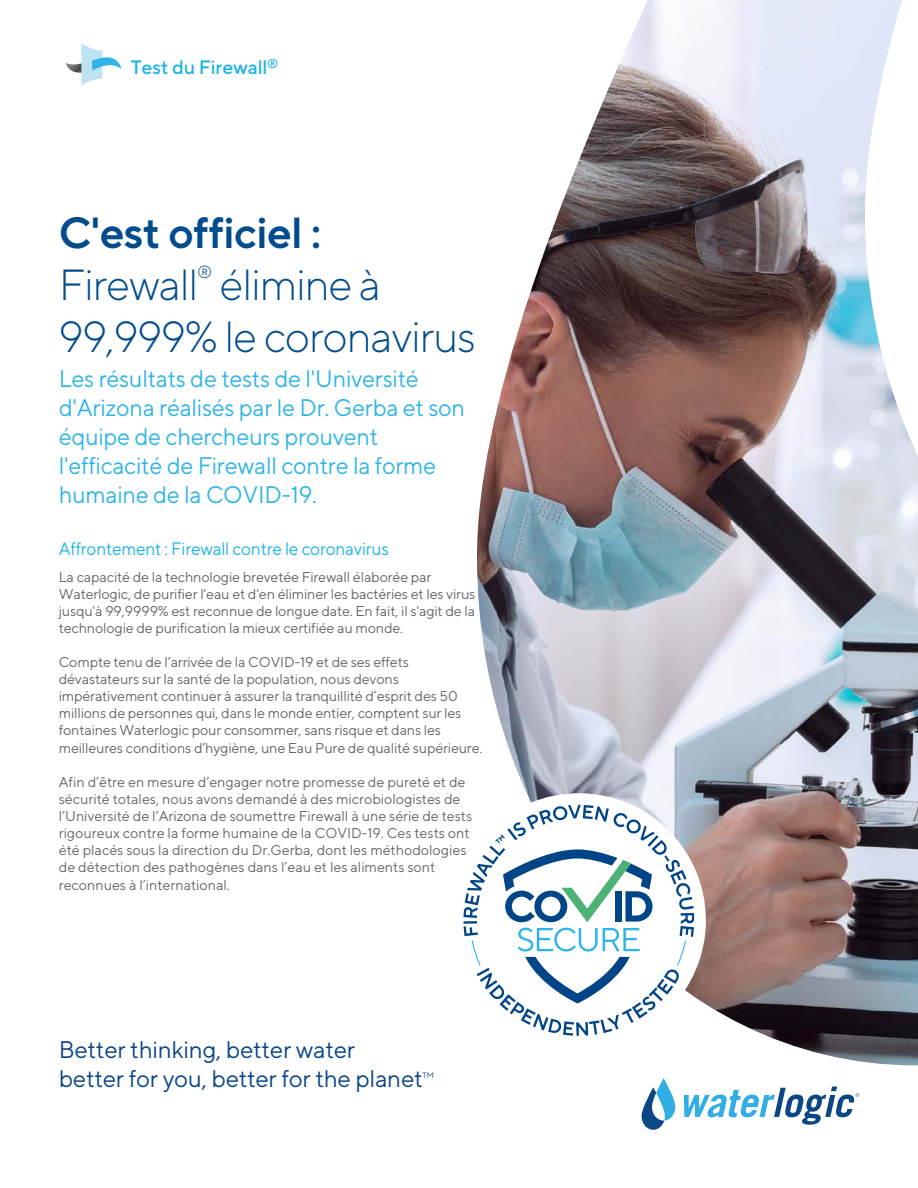
<style>
.page{position:relative;width:918px;height:1188px;background:#fff}
.page>*{position:absolute;margin:0;border:0;box-sizing:border-box;transform-origin:0 0}
.t1{font:300 43.5px/52.2px "TT Norms Pro";letter-spacing:-.025em;color:#004c8d}
.t2{font:600 43.5px "TT Norms Pro";letter-spacing:-.01em;color:#004c8d}
.t3{font:24px/28.8px "TT Norms Pro";letter-spacing:-.01em;color:#2fb4e9}
.t4{font:24px/28.8px "TT Norms Pro";letter-spacing:-.01em;color:#0b4685}
.t5{font:500 19.5px "TT Norms Pro";letter-spacing:-.01em;color:#1eb4ea}
.t6{font:18px "TT Norms Pro";letter-spacing:-.01em;color:#1eb4ea;scale:.95 1}
.t7{font:300 17.55px "TT Norms Pro";color:#004c8d}
.t8{font:14.25px/17.1px "TT Norms Pro";letter-spacing:-.01em;color:#636569}
.t9{font:7.8px "TT Norms Pro";color:#0b4685}
</style>
<div class="page">
<svg style="left:642px;top:1078px;width:33px;height:52px"></svg>
<svg style="left:684px;top:1087px;width:175px;height:38px"></svg>
<svg style="left:66px;top:43px;width:56px;height:43px"></svg>
<img style="left:477px;top:0;width:441px;height:1065px">
<div style="left:452px;top:793px;width:254px;height:254px;background:#fff;border-radius:50%"></div>
<svg style="left:463px;top:805px;width:231px;height:231px"></svg>
<h3 class="t5" style="left:131px;top:53px;width:149px">Test du Firewall<sup>®</sup></h3>
<h1 class="t2" style="left:59px;top:200px;width:264px">C'est officiel :</h1>
<h1 class="t1" style="left:59px;top:255px;width:141px">Firewall</h1>
<p class="t7" style="left:197px;top:259px;width:17px">®</p>
<h1 class="t1" style="left:59px;top:255px;width:419px;text-indent:161px">élimine à<br>99,999% le coronavirus</h1>
<h2 class="t3" style="left:59px;top:363px;width:408px">Les résultats de tests de l'Université d'Arizona réalisés par le Dr. Gerba et son équipe de chercheurs prouvent l'efficacité de Firewall contre la forme humaine de la COVID-19.</h2>
<p class="t6" style="left:59px;top:536px;width:349px">Affrontement : Firewall contre le coronavirus</p>
<p class="t8" style="left:59px;top:567px;width:418px">La capacité de la technologie brevetée Firewall élaborée par Waterlogic, de purifier l'eau et d'en éliminer les bactéries et les virus jusqu'à 99,9999% est reconnue de longue date. En fait, il s'agit de la technologie de purification la mieux certifiée au monde.</p>
<p class="t8" style="left:59px;top:652px;width:425px">Compte tenu de l’arrivée de la COVID-19 et de ses effets dévastateurs sur la santé de la population, nous devons impérativement continuer à assurer la tranquillité d’esprit des 50 millions de personnes qui, dans le monde entier, comptent sur les fontaines Waterlogic pour consommer, sans risque et dans les meilleures conditions d’hygiène, une Eau Pure de qualité supérieure.</p>
<p class="t8" style="left:59px;top:772px;width:415px">Afin d’être en mesure d’engager notre promesse de pureté et de sécurité totales, nous avons demandé à des microbiologistes de l’Université de l’Arizona de soumettre Firewall à une série de tests rigoureux contre la forme humaine de la COVID-19. Ces tests ont été placés sous la direction du Dr.Gerba, dont les méthodologies de détection des pathogènes dans l’eau et les aliments sont reconnues à l’international.</p>
<h2 class="t4" style="left:59px;top:1033px;width:365px">Better thinking, better water better for you, better for the planet</h2>
<p class="t9" style="left:422px;top:1069px;width:13px">TM</p>
</div>
